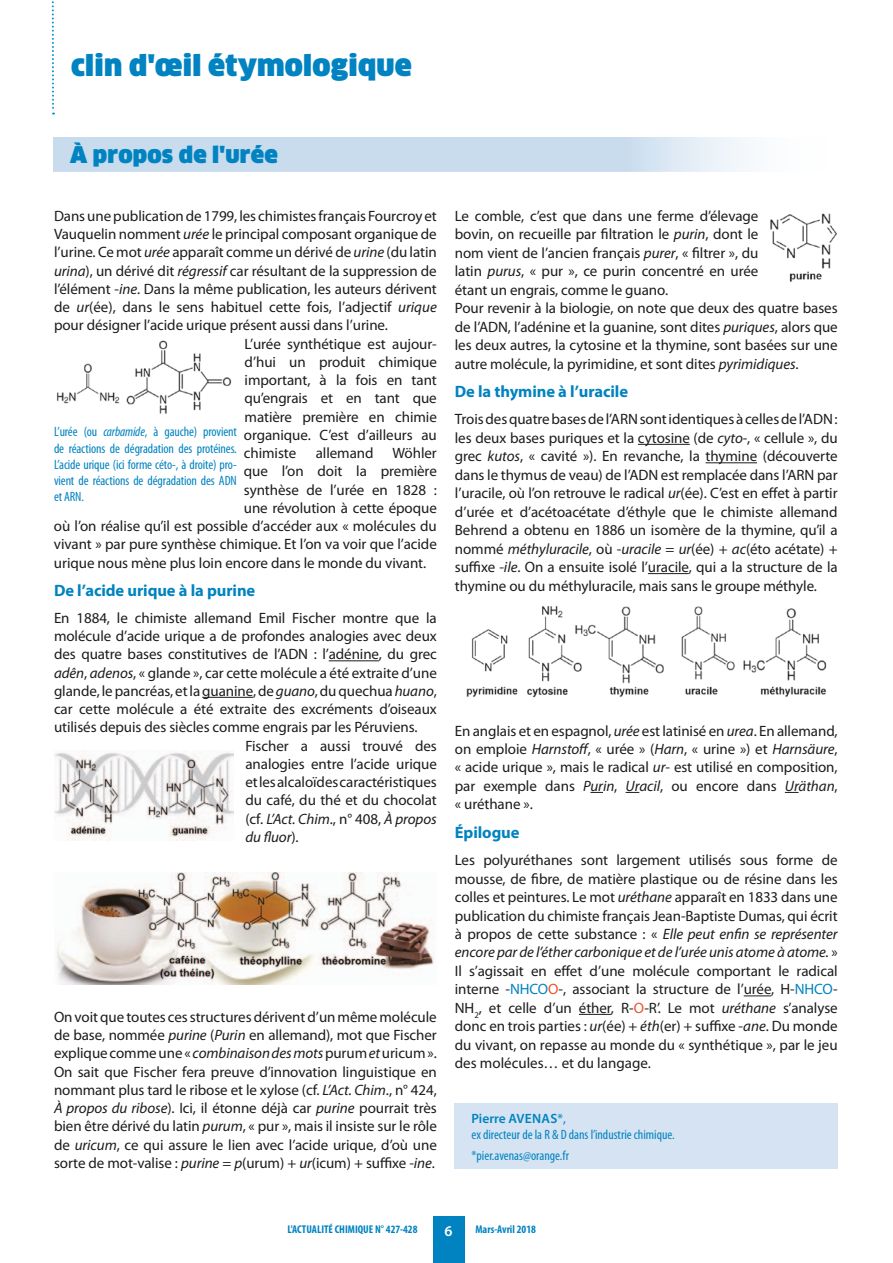
<style>
.page{position:relative;width:893px;height:1263px;background:#fff}
.page>*{position:absolute;margin:0;border:0;box-sizing:border-box;transform-origin:0 0}
.t1{font:900 28.5px "Clan";letter-spacing:.01em;color:#0083c0}
.t2{font:900 22.5px "Clan";letter-spacing:.01em;color:#0083c0}
.t3{font:700 16.5px "Myriad Pro";letter-spacing:-.005em;color:#0083c0}
.t4{font:15px/18.5px "Myriad Pro";letter-spacing:-.005em;color:#1c1c1b;text-align:justify}
.t5{font:italic 15px "Myriad Pro";letter-spacing:-.005em;color:#1c1c1b}
.t6{font:600 15px "Myriad Pro";color:#fff}
.t7{font:condensed 13.5px/16.2px "Myriad Pro";letter-spacing:-.01em;color:#0083c0}
.t8{font:700 condensed 11.25px "Myriad Pro";color:#0083c0}
.s1{font-style:italic}
.s2{font-style:normal}
.s3{color:#0083c0}
.s4{color:#f05123}
.s5{font-weight:600;font-stretch:normal}
.s6{font-stretch:normal}
</style>
<div class="page">
<div style="left:433px;top:1216px;width:32px;height:47px;background:#0083c0"></div>
<svg style="left:52px;top:1px;width:2px;height:114px"></svg>
<hr style="left:329px;top:660px;width:50px;height:1px;background:#1c1c1b">
<hr style="left:202px;top:697px;width:51px;height:1px;background:#1c1c1b">
<hr style="left:638px;top:444px;width:52px;height:1px;background:#1c1c1b">
<hr style="left:706px;top:462px;width:51px;height:1px;background:#1c1c1b">
<hr style="left:648px;top:573px;width:41px;height:1px;background:#1c1c1b">
<svg style="left:590px;top:792px;width:13px;height:1px"></svg>
<svg style="left:626px;top:792px;width:13px;height:1px"></svg>
<svg style="left:785px;top:792px;width:14px;height:1px"></svg>
<svg style="left:744px;top:995px;width:27px;height:1px"></svg>
<hr style="left:579px;top:1014px;width:32px;height:1px;background:#1c1c1b">
<svg style="left:53px;top:137px;width:694px;height:34px;background:#ccdeef"></svg>
<img style="left:56px;top:340px;width:176px;height:74px">
<img style="left:770px;top:213px;width:67px;height:69px">
<img style="left:466px;top:606px;width:361px;height:92px">
<img style="left:54px;top:751px;width:180px;height:89px">
<img style="left:55px;top:872px;width:379px;height:112px">
<div style="left:454px;top:1103px;width:384px;height:66px;background:#d5e3f2"></div>
<h1 class="t1" style="left:71px;top:48px;width:342px">clin d'œil étymologique</h1>
<h2 class="t2" style="left:70px;top:141px;width:209px">À propos de l'urée</h2>
<p class="t4" style="left:54px;top:206px;width:384px">Dans une publication de 1799, les chimistes français Fourcroy et</p>
<p class="t4" style="left:54px;top:225px;width:384px">Vauquelin nomment <span class="s1">urée</span> le principal composant organique de</p>
<p class="t4" style="left:54px;top:243px;width:384px">l’urine. Ce mot <span class="s1">urée</span> apparaît comme un dérivé de <span class="s1">urine</span> (du latin</p>
<p class="t4" style="left:54px;top:261px;width:384px"><span class="s1">urina</span>), un dérivé dit <span class="s1">régressif</span> car résultant de la suppression de</p>
<p class="t4" style="left:54px;top:279px;width:384px">l’élément -<span class="s1">ine</span>. Dans la même publication, les auteurs dérivent</p>
<p class="t4" style="left:54px;top:298px;width:384px">de <span class="s1">ur</span>(ée), dans le sens habituel cette fois, l’adjectif <span class="s1">urique</span></p>
<p class="t4" style="left:54px;top:316px;width:335px">pour désigner l’acide urique présent aussi dans l’urine.</p>
<p class="t4" style="left:245px;top:334px;width:194px">L’urée synthétique est aujour-</p>
<p class="t4" style="left:245px;top:352px;width:194px">d’hui un produit chimique</p>
<p class="t4" style="left:245px;top:371px;width:194px">important, à la fois en tant</p>
<p class="t4" style="left:245px;top:389px;width:194px">qu’engrais et en tant que</p>
<p class="t4" style="left:245px;top:407px;width:194px">matière première en chimie</p>
<p class="t4" style="left:244px;top:425px;width:194px">organique. C’est d’ailleurs au</p>
<p class="t4" style="left:244px;top:444px;width:54px">chimiste</p>
<p class="t4" style="left:316px;top:444px;width:59px">allemand</p>
<p class="t4" style="left:392px;top:444px;width:46px">Wöhler</p>
<p class="t4" style="left:244px;top:462px;width:194px">que l’on doit la première</p>
<p class="t4" style="left:244px;top:480px;width:194px">synthèse de l’urée en 1828 :</p>
<p class="t4" style="left:244px;top:498px;width:194px">une révolution à cette époque</p>
<p class="t4" style="left:54px;top:516px;width:384px">où l’on réalise qu’il est possible d’accéder aux « molécules du</p>
<p class="t4" style="left:54px;top:535px;width:384px">vivant » par pure synthèse chimique. Et l’on va voir que l’acide</p>
<p class="t4" style="left:54px;top:553px;width:374px">urique nous mène plus loin encore dans le monde du vivant.</p>
<p class="t3" style="left:54px;top:580px;width:203px">De l’acide urique à la purine</p>
<p class="t4" style="left:54px;top:608px;width:384px">En 1884, le chimiste allemand Emil Fischer montre que la</p>
<p class="t4" style="left:54px;top:627px;width:384px">molécule d’acide urique a de profondes analogies avec deux</p>
<p class="t4" style="left:54px;top:645px;width:384px">des quatre bases constitutives de l’ADN : l’adénine, du grec</p>
<p class="t4" style="left:54px;top:663px;width:384px"><span class="s1">adên</span>, <span class="s1">adenos</span>, « glande », car cette molécule a été extraite d’une</p>
<p class="t4" style="left:54px;top:681px;width:384px">glande, le pancréas, et la guanine, de <span class="s1">guano</span>, du quechua <span class="s1">huano</span>,</p>
<p class="t4" style="left:54px;top:699px;width:384px">car cette molécule a été extraite des excréments d’oiseaux</p>
<p class="t4" style="left:54px;top:718px;width:365px">utilisés depuis des siècles comme engrais par les Péruviens.</p>
<p class="t4" style="left:245px;top:736px;width:193px">Fischer a aussi trouvé des</p>
<p class="t4" style="left:245px;top:754px;width:193px">analogies entre l’acide urique</p>
<p class="t4" style="left:245px;top:772px;width:193px">et les alcaloïdes caractéristiques</p>
<p class="t4" style="left:245px;top:791px;width:193px">du café, du thé et du chocolat</p>
<p class="t5" style="left:245px;top:809px;width:193px"><span class="s2">(cf.</span> L’Act. Chim<span class="s2">., n° 408,</span> À propos</p>
<p class="t5" style="left:245px;top:827px;width:55px">du fluor<span class="s2">).</span></p>
<p class="t7" style="left:54px;top:424px;width:184px;text-align:justify">L’urée (ou <span class="s1">carbamide</span>, à gauche) provient de réactions de dégradation des protéines.<br>L’acide urique (ici forme céto-, à droite) pro&shy;vient de réactions de dégradation des ADN et ARN.</p>
<p class="t4" style="left:54px;top:1007px;width:384px">On voit que toutes ces structures dérivent d’un même molécule de base, nommée <span class="s1">purine</span> (<span class="s1">Purin</span> en allemand), mot que Fischer explique comme une « <span class="s1">combinaison des mots</span> purum <span class="s1">et</span> uricum ».<br>On sait que Fischer fera preuve d’innovation linguistique en nommant plus tard le ribose et le xylose (cf. <span class="s1">L’Act. Chim</span>., n° 424, <span class="s1">À propos du ribose</span>). Ici, il étonne déjà car <span class="s1">purine</span> pourrait très bien être dérivé du latin <span class="s1">purum</span>, « pur », mais il insiste sur le rôle de <span class="s1">uricum</span>, ce qui assure le lien avec l’acide urique, d’où une sorte de mot-valise : <span class="s1">purine</span> = <span class="s1">p</span>(urum) + <span class="s1">ur</span>(icum) + suffixe -<span class="s1">ine</span>.</p>
<p class="t4" style="left:455px;top:206px;width:384px;text-align:left">Le comble, c’est que dans une ferme d’élevage<br>bovin, on recueille par filtration le <span class="s1">purin</span>, dont le<br>nom vient de l’ancien français <span class="s1">purer</span>, « filtrer », du<br>latin <span class="s1">purus</span>, « pur », ce purin concentré en urée<br>étant un engrais, comme le guano.<br>Pour revenir à la biologie, on note que deux des quatre bases de l’ADN, l’adénine et la guanine, sont dites <span class="s1">puriques</span>, alors que les deux autres, la cytosine et la thymine, sont basées sur une autre molécule, la pyrimidine, et sont dites <span class="s1">pyrimidiques</span>.</p>
<p class="t3" style="left:455px;top:381px;width:175px">De la thymine à l’uracile</p>
<p class="t4" style="left:455px;top:410px;width:384px">Trois des quatre bases de l’ARN sont identiques à celles de l’ADN : les deux bases puriques et la cytosine (de <span class="s1">cyto</span>-, « cellule », du grec <span class="s1">kutos</span>, « cavité »). En revanche, la thymine (découverte dans le thymus de veau) de l’ADN est remplacée dans l’ARN par l’uracile, où l’on retrouve le radical <span class="s1">ur</span>(ée). C’est en effet à partir d’urée et d’acétoacétate d’éthyle que le chimiste allemand Behrend a obtenu en 1886 un isomère de la thymine, qu’il a nommé <span class="s1">méthyluracile</span>, où -<span class="s1">uracile</span> = <span class="s1">ur</span>(ée) + <span class="s1">ac</span>(éto acétate) + suffixe -<span class="s1">ile</span>. On a ensuite isolé l’uracile, qui a la structure de la thymine ou du méthyluracile, mais sans le groupe méthyle.</p>
<p class="t4" style="left:455px;top:721px;width:384px">En anglais et en espagnol, <span class="s1">urée</span> est latinisé en <span class="s1">urea</span>. En allemand, on emploie <span class="s1">Harnstoff</span>, « urée » (<span class="s1">Harn</span>, « urine ») et <span class="s1">Harnsäure</span>, « acide urique », mais le radical <span class="s1">ur</span>- est utilisé en composition, par exemple dans <span class="s1">Purin</span>, <span class="s1">Uracil</span>, ou encore dans <span class="s1">Uräthan</span>, « uréthane ».</p>
<p class="t3" style="left:455px;top:822px;width:66px">Épilogue</p>
<p class="t4" style="left:455px;top:851px;width:384px">Les polyuréthanes sont largement utilisés sous forme de mousse, de fibre, de matière plastique ou de résine dans les colles et peintures. Le mot <span class="s1">uréthane</span> apparaît en 1833 dans une publication du chimiste français Jean-Baptiste Dumas, qui écrit à propos de cette substance : « <span class="s1">Elle peut enfin se représenter encore par de l’éther carbonique et de l’urée unis atome à atome.</span> » Il s’agissait en effet d’une molécule comportant le radical interne -<span class="s3">NHCO</span><span class="s4">O</span>-, associant la structure de l’urée, H-<span class="s3">NHCO</span>-NH<sub>2</sub>, et celle d’un éther, R-<span class="s4">O</span>-R’. Le mot <span class="s1">uréthane</span> s’analyse donc en trois parties : <span class="s1">ur</span>(ée) + <span class="s1">éth</span>(er) + suffixe -<span class="s1">ane</span>. Du monde du vivant, on repasse au monde du « synthétique », par le jeu des molécules… et du langage.</p>
<p class="t7" style="left:471px;top:1110px;width:205px"><span class="s5">PIERRE AVENAS</span><span class="s6">*,<br></span>ex directeur de la R &amp; D dans l’industrie chimique.</p>
<p class="t7" style="left:471px;top:1147px;width:99px">*pier.avenas@orange.fr</p>
<p class="t8" style="left:287px;top:1222px;width:132px">L'ACTUALITÉ CHIMIQUE N° 427-428</p>
<p class="t6" style="left:445px;top:1221px;width:10px">6</p>
<p class="t8" style="left:475px;top:1222px;width:62px">Mars-Avril 2018</p>
</div>
